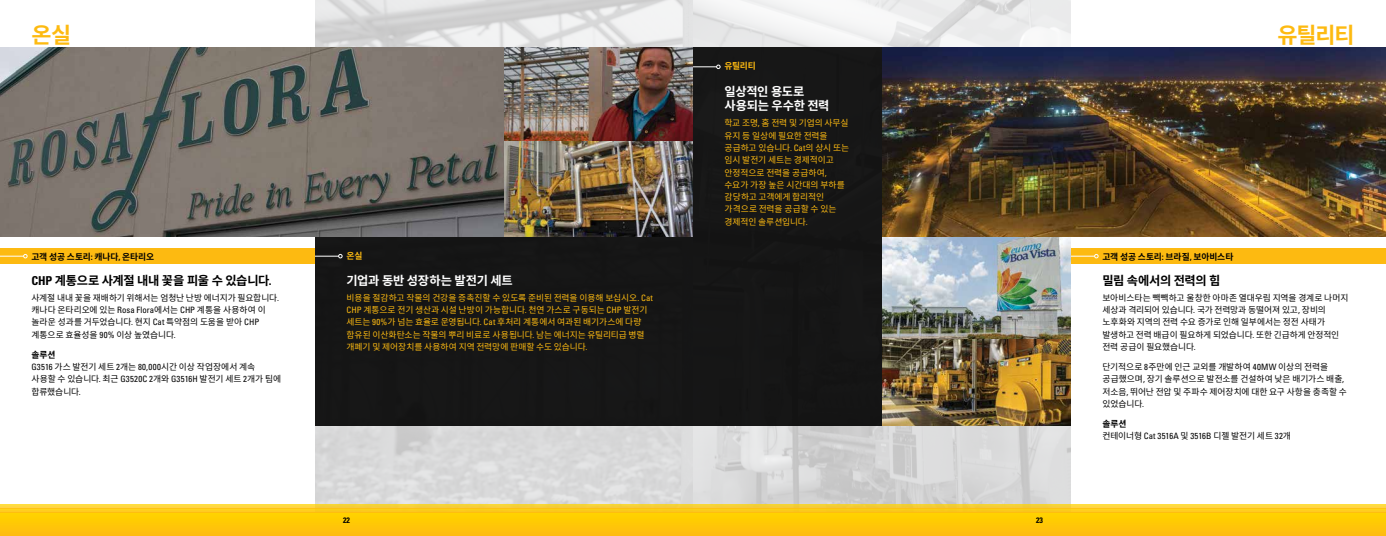
<style>
.page{position:relative;width:1386px;height:536px;background:#fff}
.page>*{position:absolute;margin:0;border:0;box-sizing:border-box;transform-origin:0 0}
.t1{font:700 21.88px "Noto Sans CJ Kkr";letter-spacing:-.05em;color:#fdba11}
.t2{font:700 12.25px "Noto Sans CJ Kkr";letter-spacing:-.03em;color:#000}
.t3{font:700 12.25px/14.7px "Noto Sans CJ Kkr";letter-spacing:-.025em;color:#fff}
.t4{font:8.75px/12.2px "Noto Sans CJ Kkr";letter-spacing:-.01em;color:#000}
.t5{font:8.75px/12.2px "Noto Sans CJ Kkr";letter-spacing:-.01em;color:#fdba11}
.t6{font:700 8.75px "Noto Sans CJ Kkr";letter-spacing:-.01em;color:#000}
.t7{font:condensed 8.75px "Univers";letter-spacing:.01em;color:#000}
.t8{font:700 8.75px "Noto Sans CJ Kkr";letter-spacing:-.035em;color:#fdba11}
.t9{font:700 condensed 7.88px "Univers";color:#000}
.s1{font-family:"Univers";font-stretch:condensed}
.s2{font-weight:700}
.s3{font-family:"Noto Sans CJ Kkr";font-stretch:normal}
</style>
<div class="page">
<img style="left:315px;top:0;width:756px;height:504px">
<div style="left:0;top:248px;width:315px;height:16px;background:#fdba11"></div>
<svg style="left:0;top:254px;width:28px;height:4px"></svg>
<div style="left:315px;top:236px;width:378px;height:189px;background:#161616"></div>
<div style="left:1063px;top:248px;width:323px;height:16px;background:#fdba11"></div>
<hr style="left:1063px;top:256px;width:32px;height:1px;background:#fff">
<svg style="left:1094px;top:254px;width:5px;height:4px"></svg>
<div style="left:693px;top:47px;width:189px;height:378px;background:#161616"></div>
<svg style="left:693px;top:65px;width:28px;height:4px"></svg>
<svg style="left:315px;top:254px;width:28px;height:4px"></svg>
<img style="left:0;top:47px;width:693px;height:189px">
<img style="left:882px;top:236px;width:189px;height:103px">
<img style="left:882px;top:339px;width:189px;height:86px">
<img style="left:882px;top:47px;width:504px;height:189px">
<div style="left:0;top:512px;width:1386px;height:24px;background:#ffc806"></div>
<hr style="left:0;top:508px;width:1386px;height:4px;background:#fdc91a">
<hr style="left:0;top:504px;width:1386px;height:4px;background:#f7d33d">
<h1 class="t1" style="left:32px;top:23px;width:41px">온실</h1>
<h1 class="t1" style="left:1277px;top:23px;width:79px">유틸리티</h1>
<p class="t8" style="left:725px;top:61px;width:33px">유틸리티</p>
<p class="t6" style="left:32px;top:251px;width:124px">고객 성공 스토리<span class="s1">:</span> 캐나다<span class="s1">,</span> 온타리오</p>
<h2 class="t2" style="left:32px;top:273px;width:242px"><span class="s1">CHP</span> 계통으로 사계절 내내 꽃을 피울 수 있습니다<span class="s1">.</span></h2>
<p class="t4" style="left:31px;top:292px;width:249px">사계절 내내 꽃을 재배하기 위해서는 엄청난 난방 에너지가 필요합니다<span class="s1">. </span>캐나다 온타리오에 있는 <span class="s1">Rosa Flora</span>에서는 <span class="s1">CHP</span> 계통을 사용하여 이 놀라운 성과를 거두었습니다<span class="s1">.</span> 현지 <span class="s1">Cat</span> 특약점의 도움을 받아 <span class="s1">CHP </span>계통으로 효율성을 <span class="s1">90%</span> 이상 높였습니다<span class="s1">.</span></p>
<p class="t4" style="left:31px;top:348px;width:251px"><span class="s2">솔루션<br></span><span class="s1">G3516</span> 가스 발전기 세트 <span class="s1">2</span>개는 <span class="s1">80,000</span>시간 이상 작업장에서 계속 사용할 수 있습니다<span class="s1">.</span> 최근 <span class="s1">G3520C 2</span>개와 <span class="s1">G3516H</span> 발전기 세트 <span class="s1">2</span>개가 팀에 합류했습니다<span class="s1">.</span></p>
<h2 class="t3" style="left:724px;top:84px;width:106px">일상적인 용도로 사용되는 우수한 전력</h2>
<p class="t5" style="left:724px;top:117px;width:126px">학교 조명<span class="s1">,</span> 홈 전력 및 기업의 사무실 유지 등 일상에 필요한 전력을 공급하고 있습니다<span class="s1">. Cat</span>의 상시 또는 임시 발전기 세트는 경제적이고 안정적으로 전력을 공급하여<span class="s1">, </span>수요가 가장 높은 시간대의 부하를 감당하고 고객에게 합리적인 가격으로 전력을 공급할 수 있는 경제적인 솔루션입니다<span class="s1">.</span></p>
<p class="t8" style="left:346px;top:251px;width:17px">온실</p>
<p class="t6" style="left:1102px;top:251px;width:132px">고객 성공 스토리<span class="s1">:</span> 브라질<span class="s1">,</span> 보아비스타</p>
<h2 class="t3" style="left:346px;top:273px;width:168px">기업과 동반 성장하는 발전기 세트</h2>
<p class="t5" style="left:346px;top:292px;width:308px">비용을 절감하고 작물의 건강을 증촉진할 수 있도록 준비된 전력을 이용해 보십시오<span class="s1">. Cat CHP</span> 계통으로 전기 생산과 시설 난방이 가능합니다<span class="s1">.</span> 천연 가스로 구동되는 <span class="s1">CHP</span> 발전기 세트는 <span class="s1">90%</span>가 넘는 효율로 운영됩니다<span class="s1">. Cat</span> 후처리 계통에서 여과된 배기가스에 다량 함유된 이산화탄소는 작물의 뿌리 비료로 사용됩니다<span class="s1">.</span> 남는 에너지는 유틸리티급 병렬 개폐기 및 제어장치를 사용하여 지역 전력망에 판매할 수도 있습니다<span class="s1">.</span></p>
<p class="t9" style="left:343px;top:515px;width:8px">22</p>
<p class="t9" style="left:1036px;top:515px;width:8px">23</p>
<h2 class="t2" style="left:1102px;top:273px;width:120px">밀림 속에서의 전력의 힘</h2>
<p class="t4" style="left:1102px;top:292px;width:247px">보아비스타는 빽빽하고 울창한 아마존 열대우림 지역을 경계로 나머지 세상과 격리되어 있습니다<span class="s1">.</span> 국가 전력망과 동떨어져 있고<span class="s1">,</span> 장비의 노후화와 지역의 전력 수요 증가로 인해 일부에서는 정전 사태가 발생하고 전력 배급이 필요하게 되었습니다<span class="s1">.</span> 또한 긴급하게 안정적인 전력 공급이 필요했습니다<span class="s1">.</span></p>
<p class="t4" style="left:1102px;top:361px;width:246px">단기적으로 <span class="s1">8</span>주만에 인근 교외를 개발하여 <span class="s1">40MW</span> 이상의 전력을 공급했으며<span class="s1">,</span> 장기 솔루션으로 발전소를 건설하여 낮은 배기가스 배출<span class="s1">, </span>저소음<span class="s1">,</span> 뛰어난 전압 및 주파수 제어장치에 대한 요구 사항을 충족할 수 있었습니다<span class="s1">.</span></p>
<p class="t6" style="left:1103px;top:419px;width:26px">솔루션</p>
<p class="t7" style="left:1103px;top:430px;width:190px"><span class="s3">컨테이너형</span> Cat 3516A <span class="s3">및</span> 3516B <span class="s3">디젤 발전기 세트</span> 32<span class="s3">개</span></p>
</div>
